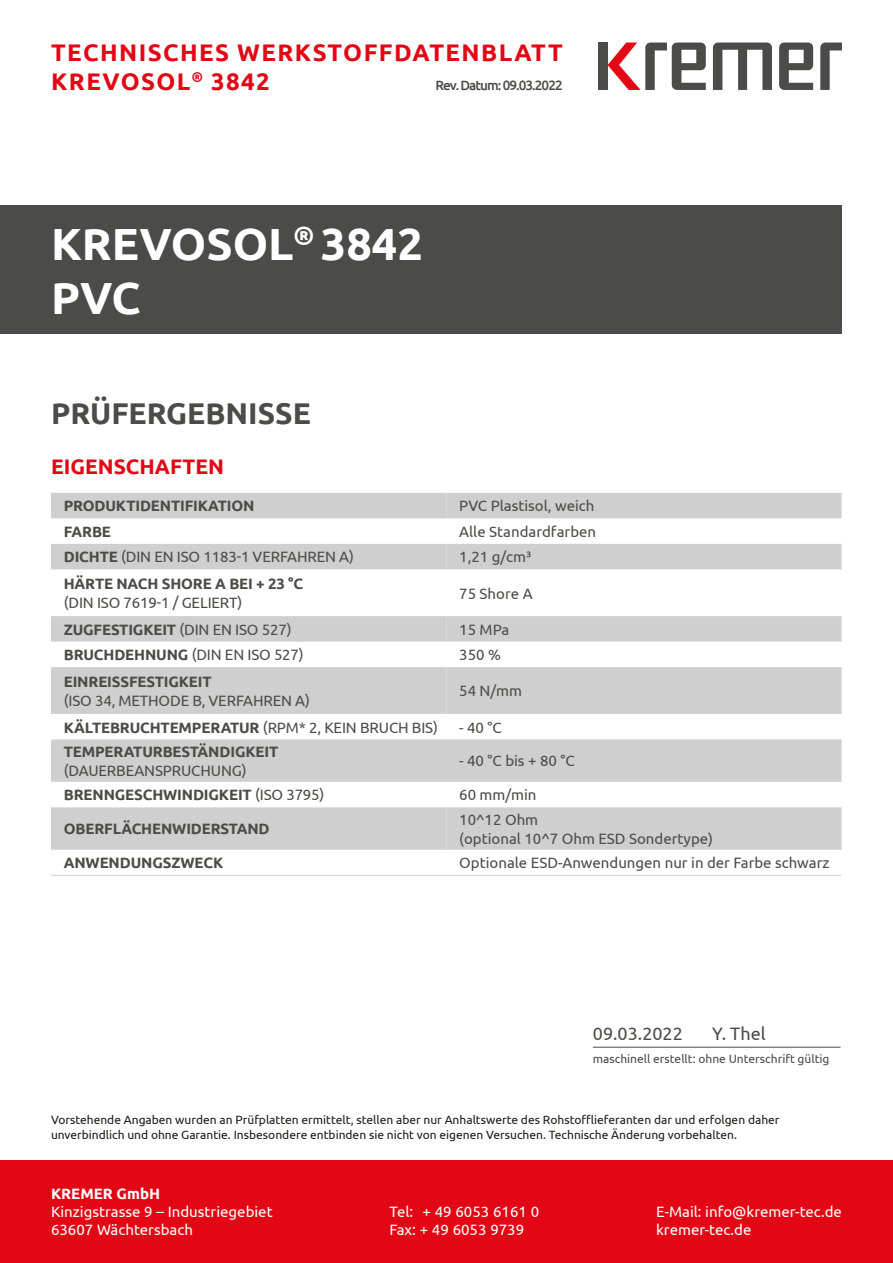
<style>
.page{position:relative;width:893px;height:1263px;background:#fff}
.page>*{position:absolute;margin:0;border:0;box-sizing:border-box;transform-origin:0 0}
.t1{font:700 45px/54px "Ubuntu";color:#fff}
.t2{font:700 30px "Ubuntu";color:#4b4b4a}
.t3{font:700 24px/28.8px "Ubuntu";letter-spacing:.06em;color:#e30614}
.t4{font:700 21px "Ubuntu";color:#e30614}
.t5{font:18px "Ubuntu";color:#4b4b4a}
.t6{font:15px/18.8px "Ubuntu";color:#4b4b4a}
.t7{font:700 15px "Ubuntu";letter-spacing:-.01em;color:#4b4b4a}
.t8{font:15px/18px "Ubuntu";color:#fff}
.t9{font:700 15px "Ubuntu";color:#fff}
.t10{font:500 13.5px "Ubuntu";letter-spacing:-.07em;color:#4b4b4a}
.t11{font:12px/14.4px "Ubuntu";color:#1d1d1b}
.t12{font:12px "Ubuntu";color:#4b4b4a}
.s1{font-weight:700}
.s2{font-weight:400}
</style>
<div class="page">
<svg style="left:51px;top:493px;width:395px;height:357px"></svg>
<svg style="left:446px;top:493px;width:396px;height:357px"></svg>
<svg style="left:51px;top:616px;width:791px;height:166px;fill:#cfcfcf"></svg>
<hr style="left:51px;top:875px;width:395px;height:1px;background:#cfcfcf">
<hr style="left:446px;top:875px;width:396px;height:1px;background:#cfcfcf">
<div style="left:598px;top:43px;width:10px;height:47px;background:#4b4b4a"></div>
<svg style="left:820px;top:43px;width:22px;height:47px"></svg>
<svg style="left:608px;top:43px;width:98px;height:47px"></svg>
<svg style="left:779px;top:43px;width:34px;height:47px"></svg>
<svg style="left:713px;top:43px;width:59px;height:47px"></svg>
<div style="left:0;top:205px;width:842px;height:128px;background:#4b4b4a"></div>
<div style="left:0;top:1161px;width:893px;height:102px;background:#e30614"></div>
<hr style="left:593px;top:1047px;width:247px;height:1px;background:#4b4b4a">
<h3 class="t3" style="left:51px;top:38px;width:513px">TECHNISCHES WERKSTOFFDATENBLATT<br>KREVOSOL<sup>®</sup> 3842</h3>
<p class="t10" style="left:435px;top:77px;width:129px">Rev. Datum: 09.03.2022</p>
<h1 class="t1" style="left:51px;top:216px;width:373px">KREVOSOL<sup>®</sup> 3842<br>PVC</h1>
<h2 class="t2" style="left:51px;top:395px;width:261px">PRÜFERGEBNISSE</h2>
<h3 class="t4" style="left:51px;top:454px;width:175px">EIGENSCHAFTEN</h3>
<p class="t7" style="left:64px;top:497px;width:192px">PRODUKTIDENTIFIKATION</p>
<p class="t6" style="left:459px;top:496px;width:137px">PVC Plastisol, weich</p>
<p class="t7" style="left:64px;top:522px;width:49px">FARBE</p>
<p class="t6" style="left:459px;top:522px;width:138px">Alle Standardfarben</p>
<p class="t6" style="left:64px;top:547px;width:292px"><span class="s1">DICHTE</span> (DIN EN ISO 1183-1 VERFAHREN A)</p>
<p class="t6" style="left:459px;top:547px;width:74px">1,21 g/cm³</p>
<p class="t7" style="left:64px;top:575px;width:241px">HÄRTE NACH SHORE A BEI + 23 °C</p>
<p class="t6" style="left:64px;top:593px;width:180px">(DIN ISO 7619-1 / GELIERT)</p>
<p class="t6" style="left:459px;top:583px;width:75px">75 Shore A</p>
<p class="t7" style="left:64px;top:620px;width:229px">ZUGFESTIGKEIT <span class="s2">(DIN EN ISO 527)</span></p>
<p class="t6" style="left:459px;top:619px;width:52px">15 MPa</p>
<p class="t6" style="left:64px;top:645px;width:241px"><span class="s1">BRUCHDEHNUNG</span> (DIN EN ISO 527)</p>
<p class="t6" style="left:459px;top:645px;width:43px">350 %</p>
<p class="t7" style="left:64px;top:672px;width:149px">EINREISSFESTIGKEIT</p>
<p class="t6" style="left:64px;top:690px;width:248px">(ISO 34, METHODE B, VERFAHREN A)</p>
<p class="t6" style="left:459px;top:681px;width:64px">54 N/mm</p>
<p class="t7" style="left:64px;top:718px;width:376px">KÄLTEBRUCHTEMPERATUR <span class="s2">(RPM* 2, KEIN BRUCH BIS)</span></p>
<p class="t6" style="left:459px;top:717px;width:44px">- 40 °C</p>
<p class="t7" style="left:64px;top:743px;width:216px">TEMPERATURBESTÄNDIGKEIT</p>
<p class="t6" style="left:64px;top:761px;width:184px">(DAUERBEANSPRUCHUNG)</p>
<p class="t6" style="left:459px;top:751px;width:117px">- 40 °C bis + 80 °C</p>
<p class="t7" style="left:64px;top:786px;width:262px">BRENNGESCHWINDIGKEIT <span class="s2">(ISO 3795)</span></p>
<p class="t6" style="left:459px;top:785px;width:79px">60 mm/min</p>
<p class="t7" style="left:64px;top:820px;width:207px">OBERFLÄCHENWIDERSTAND</p>
<p class="t6" style="left:459px;top:810px;width:255px">10^12 Ohm<br>(optional 10^7 Ohm ESD Sondertype)</p>
<p class="t7" style="left:64px;top:854px;width:161px">ANWENDUNGSZWECK</p>
<p class="t6" style="left:459px;top:853px;width:372px">Optionale ESD-Anwendungen nur in der Farbe schwarz</p>
<p class="t5" style="left:593px;top:1022px;width:92px">09.03.2022</p>
<p class="t5" style="left:712px;top:1022px;width:55px">Y. Thel</p>
<p class="t12" style="left:593px;top:1051px;width:238px">maschinell erstellt: ohne Unterschrift gültig</p>
<p class="t11" style="left:51px;top:1112px;width:730px">Vorstehende Angaben wurden an Prüfplatten ermittelt, stellen aber nur Anhaltswerte des Rohstofflieferanten dar und erfolgen daher unverbindlich und ohne Garantie. Insbesondere entbinden sie nicht von eigenen Versuchen. Technische Änderung vorbehalten.</p>
<p class="t9" style="left:51px;top:1184px;width:111px">KREMER GmbH</p>
<p class="t8" style="left:51px;top:1202px;width:223px">Kinzigstrasse 9 – Industriegebiet<br>63607 Wächtersbach</p>
<p class="t8" style="left:389px;top:1202px;width:151px">Tel: + 49 6053 6161 0<br>Fax: + 49 6053 9739</p>
<p class="t8" style="left:656px;top:1202px;width:187px">E-Mail: info@kremer-tec.de kremer-tec.de</p>
</div>
